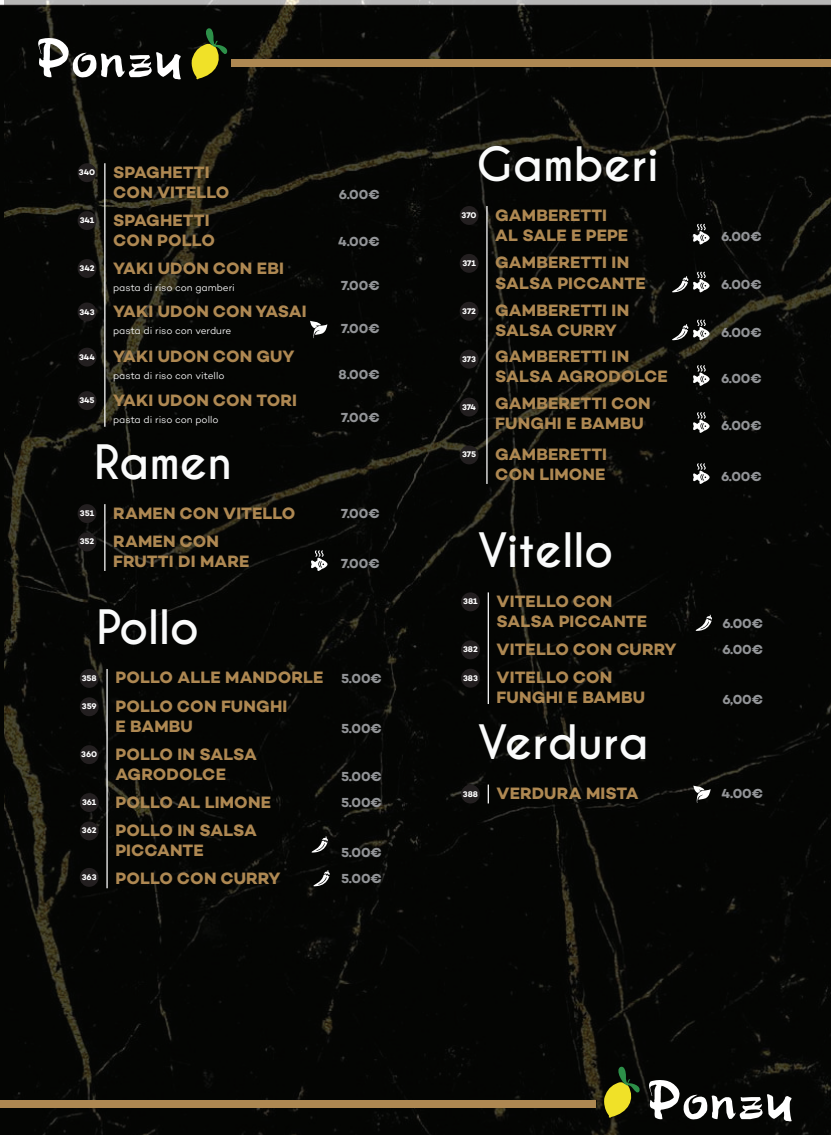
<style>
.page{position:relative;width:831px;height:1135px;background:#fff}
.page>*{position:absolute;margin:0;border:0;box-sizing:border-box;transform-origin:0 0}
.t1{font:700 44.5px "Caviar Dreams";color:#fafbfb}
.t2{font:16.75px/20.1px "Campton Bold DEMO";letter-spacing:.01em;color:#ae8852}
.t3{font:13.38px "Campton Bold DEMO";color:#939598}
.t4{font:10px "Campton Light DEMO";letter-spacing:-.01em;color:#fff}
.t5{font:8.38px "Campton Bold DEMO";color:#fff}
.s1{font-size:13.38px;color:#939598}
</style>
<div class="page">
<img style="left:4px;top:0;width:826px;height:1135px">
<svg style="left:648px;top:1080px;width:143px;height:42px"></svg>
<svg style="left:603px;top:1065px;width:39px;height:53px;background:#565915"></svg>
<svg style="left:191px;top:27px;width:39px;height:53px;background:#565914"></svg>
<div style="left:231px;top:59px;width:599px;height:8px;background:#ae8852"></div>
<div style="left:0;top:1100px;width:595px;height:8px;background:#ae8852"></div>
<svg style="left:38px;top:38px;width:143px;height:42px"></svg>
<div style="left:78px;top:504px;width:18px;height:19px;background:#231f20;border-radius:50%"></div>
<div style="left:78px;top:533px;width:18px;height:18px;background:#231f20;border-radius:50%"></div>
<svg style="left:311px;top:550px;width:16px;height:21px"></svg>
<hr style="left:104px;top:504px;width:1px;height:67px;background:#fff">
<div style="left:78px;top:163px;width:18px;height:19px;background:#231f20;border-radius:50%"></div>
<div style="left:78px;top:211px;width:18px;height:19px;background:#231f20;border-radius:50%"></div>
<hr style="left:104px;top:163px;width:1px;height:264px;background:#fff">
<div style="left:78px;top:259px;width:18px;height:19px;background:#231f20;border-radius:50%"></div>
<div style="left:78px;top:303px;width:18px;height:18px;background:#231f20;border-radius:50%"></div>
<svg style="left:310px;top:321px;width:17px;height:17px"></svg>
<div style="left:78px;top:348px;width:18px;height:19px;background:#231f20;border-radius:50%"></div>
<div style="left:78px;top:391px;width:18px;height:19px;background:#231f20;border-radius:50%"></div>
<div style="left:80px;top:669px;width:19px;height:19px;background:#231f20;border-radius:50%"></div>
<div style="left:80px;top:793px;width:19px;height:19px;background:#231f20;border-radius:50%"></div>
<div style="left:80px;top:697px;width:19px;height:19px;background:#231f20;border-radius:50%"></div>
<div style="left:80px;top:745px;width:19px;height:19px;background:#231f20;border-radius:50%"></div>
<div style="left:80px;top:821px;width:19px;height:19px;background:#231f20;border-radius:50%"></div>
<div style="left:80px;top:868px;width:19px;height:19px;background:#231f20;border-radius:50%"></div>
<hr style="left:106px;top:669px;width:2px;height:219px;background:#fff">
<svg style="left:313px;top:870px;width:17px;height:16px"></svg>
<svg style="left:311px;top:836px;width:17px;height:17px"></svg>
<div style="left:459px;top:206px;width:19px;height:19px;background:#231f20;border-radius:50%"></div>
<svg style="left:692px;top:224px;width:17px;height:20px"></svg>
<div style="left:459px;top:350px;width:19px;height:19px;background:#231f20;border-radius:50%"></div>
<svg style="left:692px;top:412px;width:17px;height:21px"></svg>
<div style="left:459px;top:398px;width:19px;height:19px;background:#231f20;border-radius:50%"></div>
<svg style="left:692px;top:365px;width:17px;height:21px"></svg>
<div style="left:459px;top:445px;width:19px;height:19px;background:#231f20;border-radius:50%"></div>
<svg style="left:692px;top:463px;width:17px;height:21px"></svg>
<div style="left:459px;top:254px;width:19px;height:19px;background:#231f20;border-radius:50%"></div>
<svg style="left:671px;top:272px;width:38px;height:20px"></svg>
<div style="left:459px;top:302px;width:19px;height:19px;background:#231f20;border-radius:50%"></div>
<svg style="left:671px;top:320px;width:38px;height:20px"></svg>
<hr style="left:486px;top:206px;width:1px;height:278px;background:#fff">
<div style="left:461px;top:592px;width:18px;height:19px;background:#231f20;border-radius:50%"></div>
<svg style="left:695px;top:614px;width:17px;height:17px"></svg>
<div style="left:461px;top:669px;width:18px;height:19px;background:#231f20;border-radius:50%"></div>
<hr style="left:487px;top:592px;width:1px;height:112px;background:#fff">
<div style="left:461px;top:640px;width:18px;height:19px;background:#231f20;border-radius:50%"></div>
<svg style="left:487px;top:785px;width:1px;height:18px"></svg>
<div style="left:461px;top:785px;width:18px;height:18px;background:#231f20;border-radius:50%"></div>
<svg style="left:693px;top:786px;width:17px;height:17px"></svg>
<p class="t5" style="left:79px;top:168px;width:18px">340</p>
<p class="t2" style="left:113px;top:162px;width:118px">SPAGHETTI<br>CON VITELLO</p>
<p class="t5" style="left:80px;top:215px;width:16px">341</p>
<p class="t2" style="left:113px;top:210px;width:103px">SPAGHETTI<br>CON POLLO</p>
<p class="t5" style="left:80px;top:263px;width:16px">342</p>
<p class="t2" style="left:113px;top:258px;width:172px">YAKI UDON CON EBI</p>
<p class="t4" style="left:113px;top:282px;width:123px">pasta di riso con gamberi</p>
<p class="t5" style="left:79px;top:307px;width:17px">343</p>
<p class="t2" style="left:113px;top:301px;width:195px">YAKI UDON CON YASAI</p>
<p class="t4" style="left:113px;top:325px;width:120px">pasta di riso con verdure</p>
<p class="t5" style="left:79px;top:352px;width:17px">344</p>
<p class="t2" style="left:113px;top:346px;width:183px">YAKI UDON CON GUY</p>
<p class="t4" style="left:113px;top:371px;width:113px">pasta di riso con vitello</p>
<p class="t5" style="left:79px;top:395px;width:17px">345</p>
<p class="t2" style="left:113px;top:390px;width:185px">YAKI UDON CON TORI</p>
<p class="t4" style="left:113px;top:414px;width:107px">pasta di riso con pollo</p>
<h1 class="t1" style="left:94px;top:435px;width:139px">Ramen</h1>
<p class="t3" style="left:339px;top:186px;width:42px">6.00€</p>
<p class="t3" style="left:338px;top:234px;width:43px">4.00€</p>
<p class="t3" style="left:341px;top:278px;width:40px">7.00€</p>
<p class="t3" style="left:341px;top:321px;width:40px">7.00€</p>
<p class="t3" style="left:338px;top:366px;width:43px">8.00€</p>
<p class="t3" style="left:341px;top:410px;width:40px">7.00€</p>
<p class="t2" style="left:80px;top:503px;width:217px"><sup>351</sup> RAMEN CON VITELLO</p>
<p class="t3" style="left:341px;top:506px;width:40px">7.00€</p>
<p class="t2" style="left:113px;top:531px;width:138px">RAMEN CON<br>FRUTTI DI MARE</p>
<p class="t5" style="left:80px;top:537px;width:16px">352</p>
<p class="t3" style="left:341px;top:556px;width:40px">7.00€</p>
<h1 class="t1" style="left:96px;top:600px;width:104px">Pollo</h1>
<p class="t2" style="left:82px;top:668px;width:301px"><sup>358</sup> POLLO ALLE MANDORLE <span class="s1">5.00€</span></p>
<p class="t5" style="left:82px;top:702px;width:16px">359</p>
<p class="t5" style="left:81px;top:749px;width:17px">360</p>
<p class="t2" style="left:115px;top:696px;width:173px">POLLO CON FUNGHI<br>E BAMBU</p>
<p class="t2" style="left:115px;top:744px;width:143px">POLLO IN SALSA<br>AGRODOLCE</p>
<p class="t3" style="left:341px;top:720px;width:42px">5.00€</p>
<p class="t3" style="left:341px;top:768px;width:42px">5.00€</p>
<p class="t2" style="left:82px;top:792px;width:190px"><sup>361</sup> POLLO AL LIMONE</p>
<p class="t3" style="left:341px;top:795px;width:42px">5.00€</p>
<p class="t5" style="left:82px;top:826px;width:16px">362</p>
<p class="t5" style="left:82px;top:872px;width:16px">363</p>
<p class="t2" style="left:115px;top:820px;width:143px">POLLO IN SALSA<br>PICCANTE</p>
<p class="t3" style="left:341px;top:844px;width:42px">5.00€</p>
<p class="t2" style="left:115px;top:868px;width:167px">POLLO CON CURRY</p>
<p class="t3" style="left:341px;top:871px;width:42px">5.00€</p>
<h1 class="t1" style="left:476px;top:137px;width:184px">Gamberi</h1>
<p class="t5" style="left:461px;top:210px;width:16px">370</p>
<p class="t2" style="left:495px;top:205px;width:134px">GAMBERETTI<br>AL SALE E PEPE</p>
<p class="t5" style="left:462px;top:258px;width:15px">371</p>
<p class="t2" style="left:495px;top:253px;width:152px">GAMBERETTI IN<br>SALSA PICCANTE</p>
<p class="t5" style="left:462px;top:306px;width:15px">372</p>
<p class="t2" style="left:495px;top:301px;width:135px">GAMBERETTI IN<br>SALSA CURRY</p>
<p class="t5" style="left:462px;top:354px;width:15px">373</p>
<p class="t2" style="left:495px;top:346px;width:174px">GAMBERETTI IN<br>SALSA AGRODOLCE</p>
<p class="t5" style="left:462px;top:402px;width:15px">374</p>
<p class="t2" style="left:495px;top:393px;width:157px">GAMBERETTI CON<br>FUNGHI E BAMBU</p>
<p class="t5" style="left:462px;top:450px;width:15px">375</p>
<p class="t2" style="left:495px;top:444px;width:113px">GAMBERETTI<br>CON LIMONE</p>
<h1 class="t1" style="left:477px;top:523px;width:137px">Vitello</h1>
<p class="t5" style="left:463px;top:597px;width:16px">381</p>
<p class="t2" style="left:496px;top:591px;width:152px">VITELLO CON<br>SALSA PICCANTE</p>
<p class="t3" style="left:720px;top:229px;width:42px">6.00€</p>
<p class="t3" style="left:720px;top:277px;width:42px">6.00€</p>
<p class="t3" style="left:720px;top:325px;width:42px">6.00€</p>
<p class="t3" style="left:720px;top:370px;width:42px">6.00€</p>
<p class="t3" style="left:720px;top:417px;width:42px">6.00€</p>
<p class="t3" style="left:720px;top:468px;width:42px">6.00€</p>
<p class="t3" style="left:722px;top:615px;width:42px">6.00€</p>
<p class="t2" style="left:463px;top:639px;width:215px"><sup>382</sup> VITELLO CON CURRY</p>
<p class="t3" style="left:722px;top:642px;width:42px">6.00€</p>
<p class="t5" style="left:463px;top:673px;width:16px">383</p>
<p class="t2" style="left:496px;top:667px;width:150px">VITELLO CON<br>FUNGHI E BAMBU</p>
<p class="t3" style="left:722px;top:692px;width:42px">6,00€</p>
<h1 class="t1" style="left:477px;top:716px;width:172px">Verdura</h1>
<p class="t2" style="left:462px;top:783px;width:177px"><sup>388</sup> VERDURA MISTA</p>
<p class="t3" style="left:721px;top:786px;width:43px">4.00€</p>
</div>
